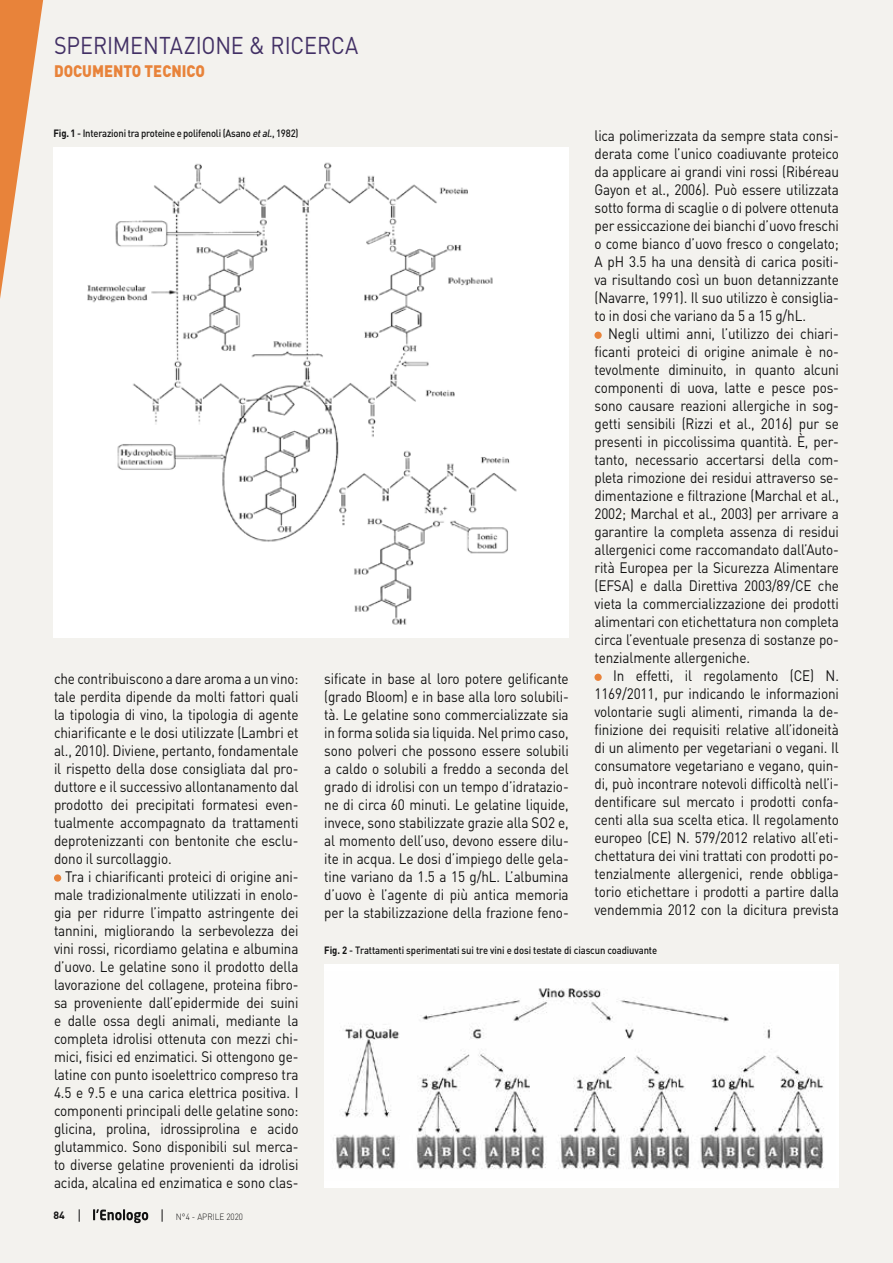
<style>
.page{position:relative;width:893px;height:1263px;background:#f3f2ee}
.page>*{position:absolute;margin:0;border:0;box-sizing:border-box;transform-origin:0 0}
.t1{font:24px "DIN";letter-spacing:-.005em;color:#423065;scale:.9 1}
.t2{font:900 16.5px "DIN";color:#e8833a;scale:.9 1}
.t3{font:15px/18px "DIN";letter-spacing:-.01em;color:#121212;text-align:justify;scale:.9 1}
.t4{font:500 10.5px "DIN";letter-spacing:-.015em;color:#121212;scale:.9 1}
.t5{font:700 10.5px "DIN";color:#121212}
.t6{font:300 9px "DIN";color:#121212;scale:.9 1}
.s1{font-weight:700}
.s2{font-style:italic}
</style>
<div class="page">
<svg style="left:93px;top:1209px;width:55px;height:14px"></svg>
<svg style="left:79px;top:1209px;width:1px;height:13px"></svg>
<svg style="left:162px;top:1209px;width:1px;height:13px"></svg>
<svg style="left:0;top:0;width:44px;height:299px"></svg>
<div style="left:54px;top:874px;width:7px;height:8px;background:#e8833a;border-radius:50%"></div>
<div style="left:594px;top:332px;width:8px;height:7px;background:#e8833a;border-radius:50%"></div>
<div style="left:594px;top:674px;width:8px;height:7px;background:#e8833a;border-radius:50%"></div>
<div style="left:54px;top:147px;width:515px;height:490px;background:#fff"></div>
<img style="left:87px;top:162px;width:430px;height:463px">
<div style="left:324px;top:964px;width:515px;height:224px;background:#fff"></div>
<img style="left:333px;top:988px;width:491px;height:182px">
<h1 class="t1" style="left:54px;top:30px;width:340px">SPERIMENTAZIONE &amp; RICERCA</h1>
<p class="t2" style="left:54px;top:60px;width:169px">DOCUMENTO TECNICO</p>
<p class="t4" style="left:54px;top:126px;width:274px"><span class="s1">Fig. 1</span> - Interazioni tra proteine e polifenoli (Asano <span class="s2">etal.</span>, 1982)</p>
<p class="t3" style="left:54px;top:669px;width:273px">che contribuiscono a dare aroma a un vino: tale perdita dipende da molti fattori quali la tipologia di vino, la tipologia di agente chiarificante e le dosi utilizzate (Lambri et al., 2010). Diviene, pertanto, fondamentale il rispetto della dose consigliata dal pro&shy;duttore e il successivo allontanamento dal prodotto dei precipitati formatesi even&shy;tualmente accompagnato da trattamenti deprotenizzanti con bentonite che esclu&shy;dono il surcollaggio.</p>
<p class="t3" style="left:54px;top:867px;width:273px;text-indent:11px">Tra i chiarificanti proteici di origine ani&shy;male tradizionalmente utilizzati in enolo&shy;gia per ridurre l’impatto astringente dei tannini, migliorando la serbevolezza dei vini rossi, ricordiamo gelatina e albumina d’uovo. Le gelatine sono il prodotto della lavorazione del collagene, proteina fibro&shy;sa proveniente dall’epidermide dei suini e dalle ossa degli animali, mediante la completa idrolisi ottenuta con mezzi chi&shy;mici, fisici ed enzimatici. Si ottengono ge&shy;latine con punto isoelettrico compreso tra 4.5 e 9.5 e una carica elettrica positiva. I componenti principali delle gelatine sono: glicina, prolina, idrossiprolina e acido glutammico. Sono disponibili sul merca&shy;to diverse gelatine provenienti da idrolisi acida, alcalina ed enzimatica e sono clas-</p>
<p class="t5" style="left:54px;top:1208px;width:13px">84</p>
<p class="t6" style="left:176px;top:1211px;width:76px">N°4 - APRILE 2020</p>
<p class="t3" style="left:324px;top:669px;width:273px">sificate in base al loro potere gelificante (grado Bloom) e in base alla loro solubili&shy;tà. Le gelatine sono commercializzate sia in forma solida sia liquida. Nel primo caso, sono polveri che possono essere solubili a caldo o solubili a freddo a seconda del grado di idrolisi con un tempo d’idratazio&shy;ne di circa 60 minuti. Le gelatine liquide, invece, sono stabilizzate grazie alla SO2 e, al momento dell’uso, devono essere dilu&shy;ite in acqua. Le dosi d’impiego delle gela&shy;tine variano da 1.5 a 15 g/hL. L’albumina d’uovo è l’agente di più antica memoria per la stabilizzazione della frazione feno-</p>
<p class="t3" style="left:594px;top:126px;width:273px">lica polimerizzata da sempre stata consi&shy;derata come l’unico coadiuvante proteico da applicare ai grandi vini rossi (Ribéreau Gayon et al., 2006). Può essere utilizzata sotto forma di scaglie o di polvere ottenuta per essiccazione dei bianchi d’uovo freschi o come bianco d’uovo fresco o congelato; A pH 3.5 ha una densità di carica positi&shy;va risultando così un buon detannizzante (Navarre, 1991). Il suo utilizzo è consiglia&shy;to in dosi che variano da 5 a 15 g/hL.</p>
<p class="t3" style="left:594px;top:324px;width:273px;text-indent:14px">Negli ultimi anni, l’utilizzo dei chiari&shy;ficanti proteici di origine animale è no&shy;tevolmente diminuito, in quanto alcuni componenti di uova, latte e pesce pos&shy;sono causare reazioni allergiche in sog&shy;getti sensibili (Rizzi et al., 2016) pur se presenti in piccolissima quantità. È, per&shy;tanto, necessario accertarsi della com&shy;pleta rimozione dei residui attraverso se&shy;dimentazione e filtrazione (Marchal et al., 2002; Marchal et al., 2003) per arrivare a garantire la completa assenza di residui allergenici come raccomandato dall’Auto&shy;rità Europea per la Sicurezza Alimentare (EFSA) e dalla Direttiva 2003/89/CE che vieta la commercializzazione dei prodotti alimentari con etichettatura non completa circa l’eventuale presenza di sostanze po&shy;tenzialmente allergeniche.</p>
<p class="t3" style="left:594px;top:666px;width:273px;text-indent:19px">In effetti, il regolamento (CE) N.<br>1169/2011, pur indicando le informazioni volontarie sugli alimenti, rimanda la de&shy;finizione dei requisiti relative all’idoneità di un alimento per vegetariani o vegani. Il consumatore vegetariano e vegano, quin&shy;di, può incontrare notevoli difficoltà nell’i&shy;dentificare sul mercato i prodotti confa&shy;centi alla sua scelta etica. Il regolamento europeo (CE) N. 579/2012 relativo all’eti&shy;chettatura dei vini trattati con prodotti po&shy;tenzialmente allergenici, rende obbliga&shy;torio etichettare i prodotti a partire dalla vendemmia 2012 con la dicitura prevista</p>
<p class="t4" style="left:324px;top:944px;width:371px"><span class="s1">Fig. 2</span> - Trattamenti sperimentati sui tre vini e dosi testate di ciascun coadiuvante</p>
</div>
